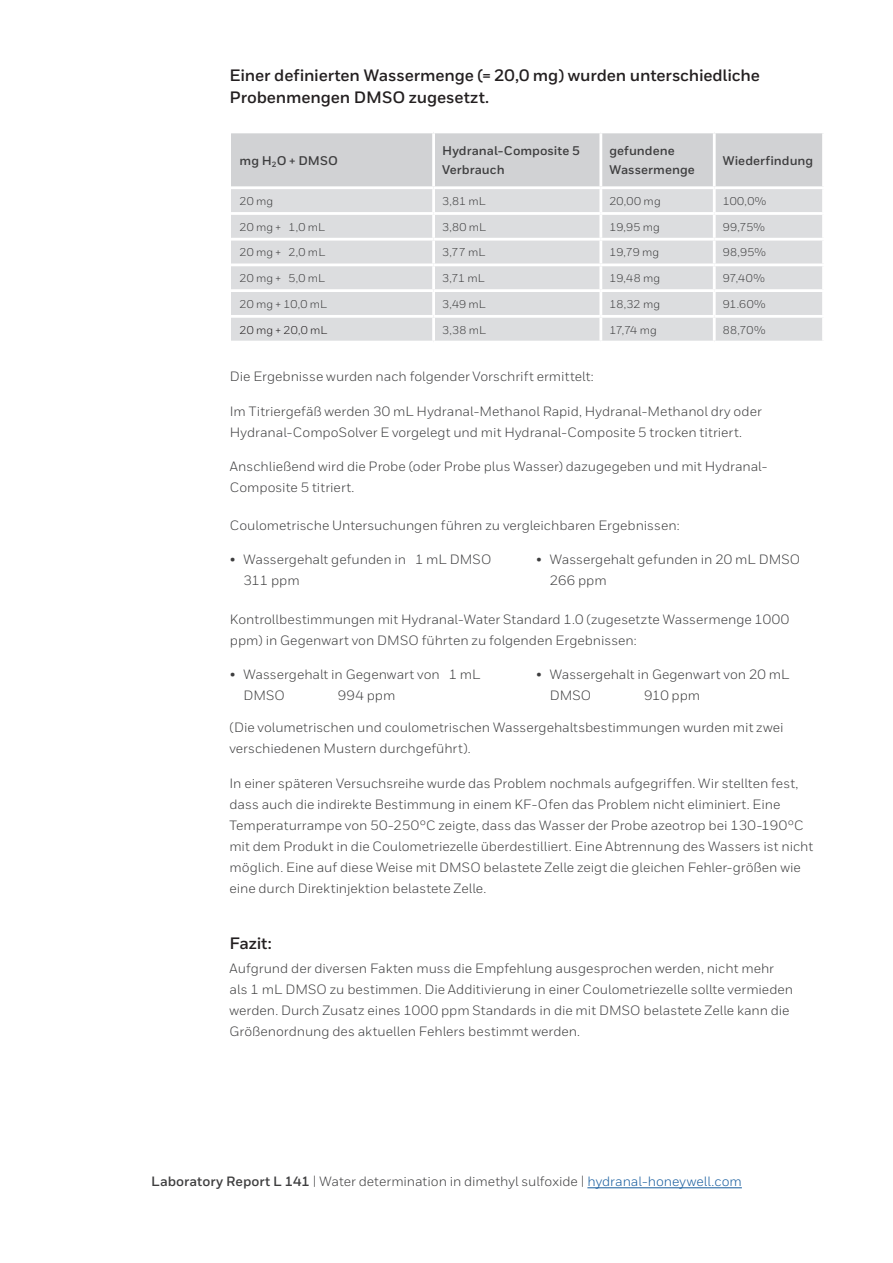
<style>
.page{position:relative;width:893px;height:1263px;background:#fff}
.page>*{position:absolute;margin:0;border:0;box-sizing:border-box;transform-origin:0 0}
.Heading_2__11_15{font:700 16.5px/22.5px "Honeywell Sans";letter-spacing:-.01em;color:#231f20}
.Body__9_14_pt{font:13.5px/21px "Honeywell Sans";color:#3e3e3f}
.t1{font:700 12.6px/19.5px "Honeywell Sans";color:#3e3e3f}
.t2{font:11.25px "Honeywell Sans";letter-spacing:.005em;color:#3e3e3f}
.t3{font:11.25px "Honeywell Sans";letter-spacing:.01em;color:#231f20}
.s1{font-weight:700}
.s2{color:#175d9e}
</style>
<div class="page">
<div style="left:231px;top:133px;width:591px;height:53px;background:#d1d2d4"></div>
<div style="left:231px;top:189px;width:591px;height:152px;background:#dcdddf"></div>
<hr style="left:432px;top:189px;width:3px;height:23px;background:#fff">
<hr style="left:231px;top:212px;width:203px;height:3px;background:#fff">
<hr style="left:434px;top:212px;width:167px;height:3px;background:#fff">
<hr style="left:432px;top:215px;width:3px;height:23px;background:#fff">
<hr style="left:231px;top:238px;width:203px;height:3px;background:#fff">
<hr style="left:434px;top:238px;width:167px;height:3px;background:#fff">
<hr style="left:432px;top:241px;width:3px;height:22px;background:#fff">
<hr style="left:231px;top:263px;width:203px;height:3px;background:#fff">
<hr style="left:434px;top:263px;width:167px;height:3px;background:#fff">
<hr style="left:432px;top:266px;width:3px;height:23px;background:#fff">
<hr style="left:231px;top:289px;width:203px;height:3px;background:#fff">
<hr style="left:434px;top:289px;width:167px;height:3px;background:#fff">
<hr style="left:432px;top:292px;width:3px;height:23px;background:#fff">
<hr style="left:231px;top:315px;width:203px;height:3px;background:#fff">
<hr style="left:434px;top:315px;width:167px;height:3px;background:#fff">
<hr style="left:432px;top:318px;width:3px;height:23px;background:#fff">
<hr style="left:599px;top:189px;width:3px;height:23px;background:#fff">
<hr style="left:599px;top:215px;width:3px;height:23px;background:#fff">
<hr style="left:599px;top:241px;width:3px;height:22px;background:#fff">
<hr style="left:599px;top:266px;width:3px;height:23px;background:#fff">
<hr style="left:599px;top:292px;width:3px;height:23px;background:#fff">
<hr style="left:599px;top:318px;width:3px;height:23px;background:#fff">
<hr style="left:713px;top:189px;width:3px;height:23px;background:#fff">
<hr style="left:713px;top:215px;width:3px;height:23px;background:#fff">
<hr style="left:713px;top:241px;width:3px;height:22px;background:#fff">
<hr style="left:713px;top:266px;width:3px;height:23px;background:#fff">
<hr style="left:713px;top:292px;width:3px;height:23px;background:#fff">
<hr style="left:713px;top:318px;width:3px;height:23px;background:#fff">
<hr style="left:601px;top:212px;width:113px;height:3px;background:#fff">
<hr style="left:714px;top:212px;width:111px;height:3px;background:#fff">
<hr style="left:601px;top:238px;width:113px;height:3px;background:#fff">
<hr style="left:714px;top:238px;width:111px;height:3px;background:#fff">
<hr style="left:601px;top:263px;width:113px;height:3px;background:#fff">
<hr style="left:714px;top:263px;width:111px;height:3px;background:#fff">
<hr style="left:601px;top:289px;width:113px;height:3px;background:#fff">
<hr style="left:714px;top:289px;width:111px;height:3px;background:#fff">
<hr style="left:601px;top:315px;width:113px;height:3px;background:#fff">
<hr style="left:714px;top:315px;width:111px;height:3px;background:#fff">
<hr style="left:432px;top:133px;width:3px;height:53px;background:#fff">
<hr style="left:599px;top:133px;width:3px;height:53px;background:#fff">
<hr style="left:713px;top:133px;width:3px;height:53px;background:#fff">
<hr style="left:587px;top:1187px;width:155px;height:1px;background:#175d9e">
<p class="Heading_2__11_15" style="left:230px;top:64px;width:532px">Einer definierten Wassermenge (= 20,0 mg) wurden unterschiedliche<br>Probenmengen DMSO zugesetzt.</p>
<p class="t1" style="left:240px;top:151px;width:100px">mg H<sub>2</sub>O + DMSO</p>
<p class="t1" style="left:442px;top:141px;width:139px">Hydranal-Composite 5<br>Verbrauch</p>
<p class="t1" style="left:609px;top:141px;width:87px">gefundene<br>Wassermenge</p>
<p class="t1" style="left:723px;top:151px;width:92px">Wiederfindung</p>
<p class="t2" style="left:240px;top:194px;width:35px">20 mg</p>
<p class="t2" style="left:442px;top:194px;width:45px">3,81 mL</p>
<p class="t2" style="left:609px;top:194px;width:53px">20,00 mg</p>
<p class="t2" style="left:723px;top:194px;width:45px">100,0%</p>
<p class="t2" style="left:240px;top:220px;width:87px">20 mg + 1,0 mL</p>
<p class="t2" style="left:442px;top:220px;width:46px">3,80 mL</p>
<p class="t2" style="left:609px;top:220px;width:52px">19,95 mg</p>
<p class="t2" style="left:723px;top:220px;width:44px">99,75%</p>
<p class="t2" style="left:240px;top:246px;width:87px">20 mg + 2,0 mL</p>
<p class="t2" style="left:442px;top:246px;width:45px">3,77 mL</p>
<p class="t2" style="left:609px;top:246px;width:51px">19,79 mg</p>
<p class="t2" style="left:723px;top:246px;width:45px">98,95%</p>
<p class="t2" style="left:240px;top:271px;width:87px">20 mg + 5,0 mL</p>
<p class="t2" style="left:442px;top:271px;width:44px">3,71 mL</p>
<p class="t2" style="left:609px;top:271px;width:52px">19,48 mg</p>
<p class="t2" style="left:723px;top:271px;width:44px">97,40%</p>
<p class="t2" style="left:240px;top:297px;width:89px">20 mg + 10,0 mL</p>
<p class="t2" style="left:442px;top:297px;width:45px">3,49 mL</p>
<p class="t2" style="left:609px;top:297px;width:52px">18,32 mg</p>
<p class="t2" style="left:723px;top:297px;width:45px">91.60%</p>
<p class="t3" style="left:240px;top:323px;width:89px">20 mg + 20,0 mL</p>
<p class="t2" style="left:442px;top:323px;width:46px">3,38 mL</p>
<p class="t2" style="left:609px;top:323px;width:49px">17,74 mg</p>
<p class="t2" style="left:723px;top:323px;width:44px">88,70%</p>
<p class="Body__9_14_pt" style="left:230px;top:366px;width:365px">Die Ergebnisse wurden nach folgender Vorschrift ermittelt:</p>
<p class="Body__9_14_pt" style="left:230px;top:401px;width:533px">Im Titriergefäß werden 30 mL Hydranal-Methanol Rapid, Hydranal-Methanol dry oder<br>Hydranal-CompoSolver E vorgelegt und mit Hydranal-Composite 5 trocken titriert.</p>
<p class="Body__9_14_pt" style="left:230px;top:456px;width:539px">Anschließend wird die Probe (oder Probe plus Wasser) dazugegeben und mit Hydranal-<br>Composite 5 titriert.</p>
<p class="Body__9_14_pt" style="left:230px;top:515px;width:451px">Coulometrische Untersuchungen führen zu vergleichbaren Ergebnissen:</p>
<p class="Body__9_14_pt" style="left:243px;top:549px;width:250px;text-indent:-14px">• Wassergehalt gefunden in 1 mL DMSO<br>311 ppm</p>
<p class="Body__9_14_pt" style="left:550px;top:549px;width:252px;text-indent:-14px">• Wassergehalt gefunden in 20 mL DMSO<br>266 ppm</p>
<p class="Body__9_14_pt" style="left:230px;top:608px;width:561px">Kontrollbestimmungen mit Hydranal-Water Standard 1.0 (zugesetzte Wassermenge 1000 ppm) in Gegenwart von DMSO führten zu folgenden Ergebnissen:</p>
<p class="Body__9_14_pt" style="left:243px;top:664px;width:239px;text-indent:-14px">• Wassergehalt in Gegenwart von 1 mL<br>DMSO</p>
<p class="Body__9_14_pt" style="left:550px;top:664px;width:241px;text-indent:-14px">• Wassergehalt in Gegenwart von 20 mL<br>DMSO</p>
<p class="Body__9_14_pt" style="left:644px;top:685px;width:58px">910 ppm</p>
<p class="Body__9_14_pt" style="left:229px;top:717px;width:556px">(Die volumetrischen und coulometrischen Wassergehaltsbestimmungen wurden mit zwei verschiedenen Mustern durchgeführt).</p>
<p class="Body__9_14_pt" style="left:229px;top:772px;width:585px">In einer späteren Versuchsreihe wurde das Problem nochmals aufgegriffen. Wir stellten fest, dass auch die indirekte Bestimmung in einem KF-Ofen das Problem nicht eliminiert. Eine Temperaturrampe von 50-250°C zeigte, dass das Wasser der Probe azeotrop bei 130-190°C mit dem Produkt in die Coulometriezelle überdestilliert. Eine Abtrennung des Wassers ist nicht möglich. Eine auf diese Weise mit DMSO belastete Zelle zeigt die gleichen Fehler-größen wie eine durch Direktinjektion belastete Zelle.</p>
<p class="Body__9_14_pt" style="left:338px;top:685px;width:59px">994 ppm</p>
<p class="Heading_2__11_15" style="left:230px;top:932px;width:44px">Fazit:</p>
<p class="Body__9_14_pt" style="left:230px;top:958px;width:565px">Aufgrund der diversen Fakten muss die Empfehlung ausgesprochen werden, nicht mehr als 1 mL DMSO zu bestimmen. Die Additivierung in einer Coulometriezelle sollte vermieden werden. Durch Zusatz eines 1000 ppm Standards in die mit DMSO belastete Zelle kann die Größenordnung des aktuellen Fehlers bestimmt werden.</p>
<p class="Body__9_14_pt" style="left:151px;top:1171px;width:592px"><span class="s1">Laboratory Report L 141</span> | Water determination in dimethyl sulfoxide | <span class="s2">hydranal-honeywell.com</span></p>
</div>
